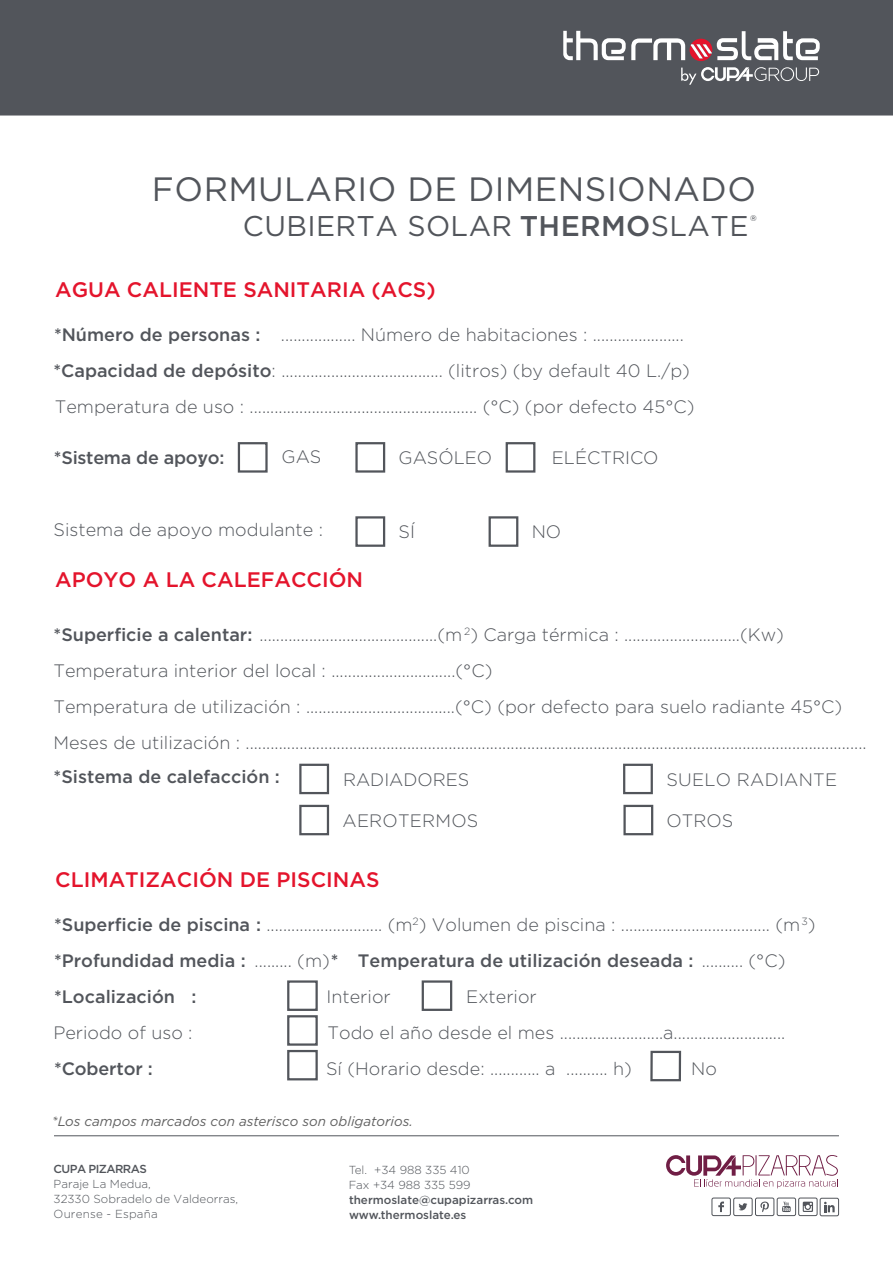
<style>
.page{position:relative;width:893px;height:1263px;background:#fff}
.page>*{position:absolute;margin:0;border:0;box-sizing:border-box;transform-origin:0 0}
.t1{font:33.75px "Gotham";letter-spacing:.015em;color:#52555b}
.t2{font:28.5px "Gotham";letter-spacing:.015em;color:#52555b}
.t3{font:500 21px "Gotham";color:#e4142c}
.t4{font:300 18px/36px "Gotham";color:#52555b}
.t5{font:500 18px "Gotham";color:#52555b}
.t6{font:italic 13.5px "Gotham";color:#606060}
.t7{font:300 11.7px/15px "Gotham";color:#52555b}
.t8{font:500 11.7px/15px "Gotham";color:#52555b}
.t9{font:500 11.7px "Gotham";letter-spacing:-.05em;color:#52555b}
.s1{font-weight:500}
.s2{font-weight:300}
</style>
<div class="page">
<div style="left:0;top:0;width:893px;height:116px;background:#52555b"></div>
<hr style="left:54px;top:1135px;width:785px;height:1px;background:#52555b">
<svg style="left:681px;top:67px;width:138px;height:18px"></svg>
<svg style="left:563px;top:31px;width:257px;height:30px"></svg>
<div style="left:711px;top:1197px;width:20px;height:19px;border:1px solid #52555b;border-radius:2px"></div>
<svg style="left:718px;top:1201px;width:6px;height:11px"></svg>
<div style="left:733px;top:1197px;width:20px;height:19px;border:1px solid #52555b;border-radius:2px"></div>
<svg style="left:738px;top:1203px;width:9px;height:7px"></svg>
<div style="left:755px;top:1197px;width:19px;height:19px;border:1px solid #52555b;border-radius:2px"></div>
<svg style="left:760px;top:1201px;width:9px;height:11px"></svg>
<div style="left:777px;top:1197px;width:19px;height:19px;border:1px solid #52555b;border-radius:2px"></div>
<svg style="left:782px;top:1201px;width:9px;height:11px"></svg>
<div style="left:798px;top:1197px;width:19px;height:19px;border:1px solid #52555b;border-radius:2px"></div>
<svg style="left:803px;top:1202px;width:10px;height:10px"></svg>
<svg style="left:804px;top:1203px;width:8px;height:8px"></svg>
<div style="left:820px;top:1198px;width:19px;height:18px;border:1px solid #52555b;border-radius:2px"></div>
<svg style="left:824px;top:1202px;width:11px;height:10px"></svg>
<div style="left:238px;top:442px;width:30px;height:31px;border:2px solid #52555b"></div>
<div style="left:355px;top:442px;width:30px;height:31px;border:2px solid #52555b"></div>
<div style="left:506px;top:442px;width:29px;height:31px;border:2px solid #52555b"></div>
<div style="left:355px;top:516px;width:30px;height:31px;border:2px solid #52555b"></div>
<div style="left:489px;top:516px;width:29px;height:31px;border:2px solid #52555b"></div>
<div style="left:287px;top:980px;width:31px;height:31px;border:2px solid #52555b"></div>
<div style="left:422px;top:980px;width:30px;height:31px;border:2px solid #52555b"></div>
<div style="left:287px;top:1015px;width:31px;height:31px;border:2px solid #52555b"></div>
<div style="left:287px;top:1050px;width:31px;height:30px;border:2px solid #52555b"></div>
<div style="left:650px;top:1051px;width:31px;height:30px;border:2px solid #52555b"></div>
<div style="left:299px;top:764px;width:30px;height:30px;border:2px solid #52555b"></div>
<div style="left:623px;top:764px;width:30px;height:30px;border:2px solid #52555b"></div>
<div style="left:299px;top:805px;width:30px;height:30px;border:2px solid #52555b"></div>
<div style="left:623px;top:805px;width:30px;height:30px;border:2px solid #52555b"></div>
<svg style="left:666px;top:1155px;width:172px;height:33px"></svg>
<h1 class="t1" style="left:152px;top:167px;width:606px">FORMULARIO DE DIMENSIONADO</h1>
<h2 class="t2" style="left:243px;top:208px;width:515px">CUBIERTA SOLAR <span class="s1">THERMO</span>SLATE<sup>®</sup></h2>
<p class="t3" style="left:55px;top:276px;width:382px">AGUA CALIENTE SANITARIA (ACS)</p>
<p class="t4" style="left:53px;top:317px;width:643px"><span class="s1">*Número de personas :</span> .................. Número de habitaciones : ...................... <span class="s1">*Capacidad de depósito</span>: ....................................... (litros) (by default 40 L./p)<br>Temperatura de uso : ....................................................... (°C) (por defecto 45°C)</p>
<p class="t5" style="left:54px;top:446px;width:172px">*Sistema de apoyo:</p>
<p class="t4" style="left:282px;top:438px;width:41px">GAS</p>
<p class="t4" style="left:399px;top:439px;width:95px">GASÓLEO</p>
<p class="t4" style="left:552px;top:439px;width:108px">ELÉCTRICO</p>
<p class="t5" style="left:199px;top:446px;width:7px">:</p>
<p class="t4" style="left:54px;top:511px;width:271px">Sistema de apoyo modulante :</p>
<p class="t3" style="left:55px;top:565px;width:310px">APOYO A LA CALEFACCIÓN</p>
<p class="t4" style="left:399px;top:513px;width:18px">SÍ</p>
<p class="t4" style="left:532px;top:513px;width:31px">NO</p>
<p class="t4" style="left:53px;top:617px;width:815px"><span class="s1">*Superficie a calentar:</span> ...........................................(m <sup>2</sup>) Carga térmica : ............................(Kw)<br>Temperatura interior del local : ..............................(°C)<br>Temperatura de utilización : ....................................(°C) (por defecto para suelo radiante 45°C)<br>Meses de utilización : ......................................................................................................................................................</p>
<p class="t5" style="left:54px;top:764px;width:228px">*Sistema de calefacción :</p>
<p class="t4" style="left:343px;top:761px;width:128px">RADIADORES</p>
<p class="t4" style="left:666px;top:761px;width:172px">SUELO RADIANTE</p>
<p class="t4" style="left:343px;top:802px;width:137px">AEROTERMOS</p>
<p class="t4" style="left:667px;top:802px;width:68px">OTROS</p>
<p class="t3" style="left:55px;top:865px;width:326px">CLIMATIZACIÓN DE PISCINAS</p>
<p class="t4" style="left:54px;top:906px;width:763px"><span class="s1">*Superficie de piscina :</span> ............................ (m<sup>2</sup>) Volumen de piscina : .................................... (m<sup>3</sup>) <span class="s1">*Profundidad media :</span></p>
<p class="t5" style="left:169px;top:949px;width:7px">:</p>
<p class="t5" style="left:255px;top:949px;width:532px"><span class="s2">......... (m)</span> * Temperatura de utilización deseada : <span class="s2">.......... (°C)</span></p>
<p class="t5" style="left:54px;top:985px;width:144px">*Localización :</p>
<p class="t4" style="left:327px;top:978px;width:66px">Interior</p>
<p class="t4" style="left:466px;top:978px;width:72px">Exterior</p>
<p class="t4" style="left:53px;top:1014px;width:141px">Periodo of uso :</p>
<p class="t4" style="left:328px;top:1014px;width:459px">Todo el año desde el mes .........................a...........................</p>
<p class="t5" style="left:54px;top:1057px;width:100px">*Cobertor :</p>
<p class="t4" style="left:326px;top:1050px;width:307px">Sí (Horario desde: ............ a .......... h)</p>
<p class="t4" style="left:691px;top:1050px;width:27px">No</p>
<p class="t6" style="left:52px;top:1112px;width:362px">*Los campos marcados con asterisco son obligatorios.</p>
<p class="t9" style="left:47px;top:1157px;width:95px">CUPA PIZARRAS</p>
<p class="t7" style="left:47px;top:1172px;width:186px">Paraje La Medua,<br>32330 Sobradelo de Valdeorras,<br>Ourense - Spain</p>
<p class="t9" style="left:54px;top:1161px;width:95px">CUPA PIZARRAS</p>
<p class="t7" style="left:54px;top:1175px;width:186px">Paraje La Medua,<br>32330 Sobradelo de Valdeorras,<br>Ourense - España</p>
<p class="t7" style="left:342px;top:1159px;width:123px">Tél. +34 988 335 410<br>Fax +34 988 335 599</p>
<p class="t8" style="left:342px;top:1189px;width:186px">thermoslate@cupapizarras.com www.thermoslate.es</p>
<p class="t7" style="left:349px;top:1162px;width:123px">Tel. +34 988 335 410<br>Fax +34 988 335 599</p>
<p class="t8" style="left:349px;top:1192px;width:186px">thermoslate@cupapizarras.com www.thermoslate.es</p>
</div>
